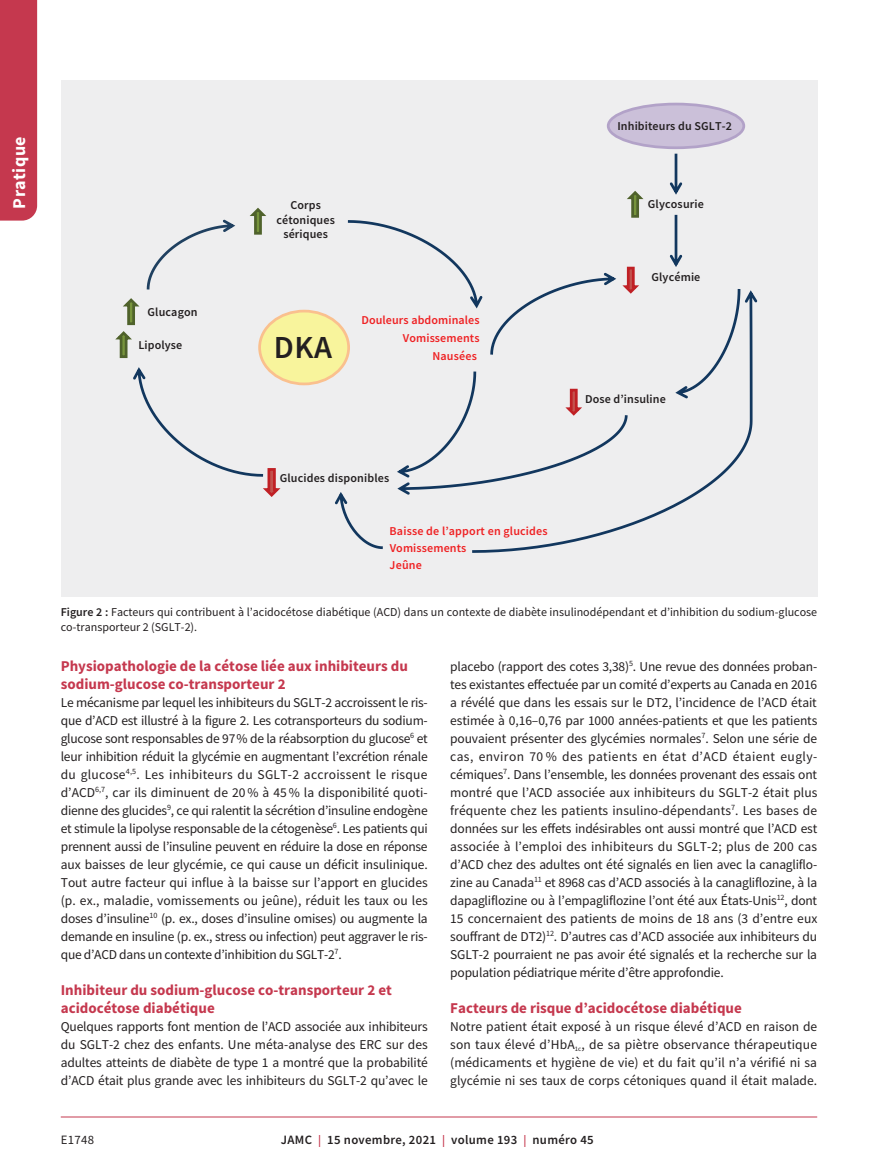
<style>
.page{position:relative;width:878px;height:1175px;background:#fff}
.page>*{position:absolute;margin:0;border:0;box-sizing:border-box;transform-origin:0 0}
.t1{font:600 32.1px "Source Sans Pro";color:#231f20}
.t2{font:700 18px "Source Sans Pro";letter-spacing:.025em;color:#fff}
.t3{font:700 15px/18px "Source Sans Pro";color:#c5384e}
.t4{font:13.5px/18px "Source Sans Pro";letter-spacing:-.01em;color:#231f20;text-align:justify}
.t5{font:600 12.75px "Source Sans Pro";letter-spacing:.025em;color:#231f20}
.t6{font:12.75px "Source Sans Pro";letter-spacing:.025em;color:#231f20}
.t7{font:12px/15px "Source Sans Pro";color:#231f20}
.t8{font:600 12px/14.4px "Source Sans Pro";letter-spacing:.01em;color:#231f20;text-align:center}
.t9{font:600 12px/18px "Source Sans Pro";letter-spacing:.01em;color:#ee2123;text-align:right}
.s1{font-weight:600}
.s2{font-size:12px;color:#c5384e}
</style>
<div class="page">
<div style="left:0;top:0;width:37px;height:220px;background:#c5384e"></div>
<hr style="left:61px;top:1116px;width:756px;height:1px;background:#c5384e">
<div style="left:61px;top:81px;width:756px;height:516px;background:#eeeeef"></div>
<div style="left:608px;top:104px;width:135px;height:44px;background:#cbc0d9;border-radius:50%"></div>
<div style="left:607px;top:103px;width:138px;height:46px;border:3px solid #b2a2c8;border-radius:50%"></div>
<div style="left:259px;top:311px;width:89px;height:73px;background:#f8f49c;border-radius:50%"></div>
<div style="left:258px;top:310px;width:92px;height:75px;border:3px solid #fac08e;border-radius:50%"></div>
<svg style="left:622px;top:266px;width:17px;height:24px"></svg>
<svg style="left:115px;top:298px;width:25px;height:61px"></svg>
<svg style="left:553px;top:273px;width:63px;height:17px"></svg>
<svg style="left:133px;top:367px;width:151px;height:130px"></svg>
<svg style="left:147px;top:219px;width:88px;height:70px"></svg>
<svg style="left:348px;top:220px;width:127px;height:81px"></svg>
<svg style="left:669px;top:215px;width:13px;height:52px"></svg>
<svg style="left:335px;top:492px;width:48px;height:57px"></svg>
<svg style="left:627px;top:190px;width:17px;height:28px"></svg>
<svg style="left:669px;top:154px;width:13px;height:41px"></svg>
<svg style="left:472px;top:290px;width:285px;height:263px"></svg>
<svg style="left:249px;top:207px;width:17px;height:28px"></svg>
<svg style="left:397px;top:371px;width:230px;height:124px"></svg>
<h2 class="t2" style="left:7px;top:208px;width:74px;rotate:-90deg">Pratique</h2>
<p class="t8" style="left:147px;top:304px;width:52px">Glucagon</p>
<p class="t8" style="left:138px;top:337px;width:45px">Lipolyse</p>
<p class="t8" style="left:276px;top:198px;width:60px">Corps cétoniques sériques</p>
<h1 class="t1" style="left:274px;top:326px;width:60px">DKA</h1>
<p class="t9" style="left:361px;top:310px;width:120px">Douleurs abdominales</p>
<p class="t9" style="left:403px;top:328px;width:78px">Vomissements<br>Nausées</p>
<p class="t8" style="left:280px;top:471px;width:111px">Glucides disponibles</p>
<p class="t9" style="left:389px;top:521px;width:159px">Baisse de l’apport en glucides</p>
<p class="t9" style="left:389px;top:556px;width:34px">Jeûne</p>
<p class="t9" style="left:389px;top:538px;width:78px">Vomissements</p>
<p class="t8" style="left:617px;top:119px;width:116px">Inhibiteurs du SGLT-2</p>
<p class="t8" style="left:648px;top:197px;width:58px">Glycosurie</p>
<p class="t8" style="left:651px;top:269px;width:51px">Glycémie</p>
<p class="t8" style="left:585px;top:391px;width:82px">Dose d’insuline</p>
<p class="t7" style="left:61px;top:604px;width:758px"><span class="s1">Figure 2 :</span> Facteurs qui contribuent à l’acidocétose diabétique (ACD) dans un contexte de diabète insulinodépendant et d’inhibition du sodium-glucose co-transporteur 2 (SGLT-2).</p>
<p class="t3" style="left:61px;top:656px;width:348px">Physiopathologie de la cétose liée aux inhibiteurs du sodium-glucose co-transporteur 2</p>
<p class="t4" style="left:61px;top:693px;width:368px">Le mécanisme par lequel les inhibiteurs du SGLT-2 accroissent le ris&shy;que d’ACD est illustré à la figure 2. Les cotransporteurs du sodium&shy;glucose sont responsables de 97% de la réabsorption du glucose<sup>6</sup> et leur inhibition réduit la glycémie en augmentant l’excrétion rénale du glucose<sup>4,5</sup>. Les inhibiteurs du SGLT-2 accroissent le risque d’ACD<sup>6,7</sup>, car ils diminuent de 20% à 45% la disponibilité quoti&shy;dienne des glucides<sup>9</sup>, ce qui ralentit la sécrétion d’insuline endogène et stimule la lipolyse responsable de la cétogenèse<sup>6</sup>. Les patients qui prennent aussi de l’insuline peuvent en réduire la dose en réponse aux baisses de leur glycémie, ce qui cause un déficit insulinique.<br>Tout autre facteur qui influe à la baisse sur l’apport en glucides (p. ex., maladie, vomissements ou jeûne), réduit les taux ou les doses d’insuline<sup>10</sup> (p. ex., doses d’insuline omises) ou augmente la demande en insuline (p. ex., stress ou infection) peut aggraver le ris&shy;que d’ACD dans un contexte d’inhibition du SGLT-2<sup>7</sup>.</p>
<p class="t3" style="left:61px;top:980px;width:332px">Inhibiteur du sodium-glucose co-transporteur 2 et acidocétose diabétique</p>
<p class="t4" style="left:61px;top:1017px;width:368px">Quelques rapports font mention de l’ACD associée aux inhibiteurs du SGLT-2 chez des enfants. Une méta-analyse des ERC sur des adultes atteints de diabète de type 1 a montré que la probabilité d’ACD était plus grande avec les inhibiteurs du SGLT-2 qu’avec le</p>
<p class="t4" style="left:450px;top:657px;width:368px">placebo (rapport des cotes 3,38)<sup>5</sup>. Une revue des données proban&shy;tes existantes effectuée par un comité d’experts au Canada en 2016 a révélé que dans les essais sur le DT2, l’incidence de l’ACD était estimée à 0,16–0,76 par 1000 années-patients et que les patients pouvaient présenter des glycémies normales<sup>7</sup>. Selon une série de cas, environ 70 % des patients en état d’ACD étaient eugly&shy;cémiques<sup>7</sup>. Dans l’ensemble, les données provenant des essais ont montré que l’ACD associée aux inhibiteurs du SGLT-2 était plus fréquente chez les patients insulino-dépendants<sup>7</sup>. Les bases de données sur les effets indésirables ont aussi montré que l’ACD est associée à l’emploi des inhibiteurs du SGLT-2; plus de 200 cas d’ACD chez des adultes ont été signalés en lien avec la canagliflo&shy;zine au Canada<sup>11</sup> et 8968 cas d’ACD associés à la canagliflozine, à la dapagliflozine ou à l’empagliflozine l’ont été aux États-Unis<sup>12</sup>, dont 15 concernaient des patients de moins de 18 ans (3 d’entre eux souffrant de DT2)<sup>12</sup>. D’autres cas d’ACD associée aux inhibiteurs du SGLT-2 pourraient ne pas avoir été signalés et la recherche sur la population pédiatrique mérite d’être approfondie.</p>
<p class="t3" style="left:450px;top:998px;width:293px">Facteurs de risque d’acidocétose diabétique</p>
<p class="t4" style="left:450px;top:1017px;width:368px">Notre patient était exposé à un risque élevé d’ACD en raison de son taux élevé d’HbA<sub>1c</sub>, de sa piètre observance thérapeutique (médicaments et hygiène de vie) et du fait qu’il n’a vérifié ni sa glycémie ni ses taux de corps cétoniques quand il était malade.</p>
<p class="t6" style="left:61px;top:1132px;width:35px">E1748</p>
<p class="t5" style="left:281px;top:1131px;width:314px">JAMC <span class="s2">|</span> 15 novembre, 2021 <span class="s2">|</span> volume 193 <span class="s2">|</span> numéro 45</p>
</div>
